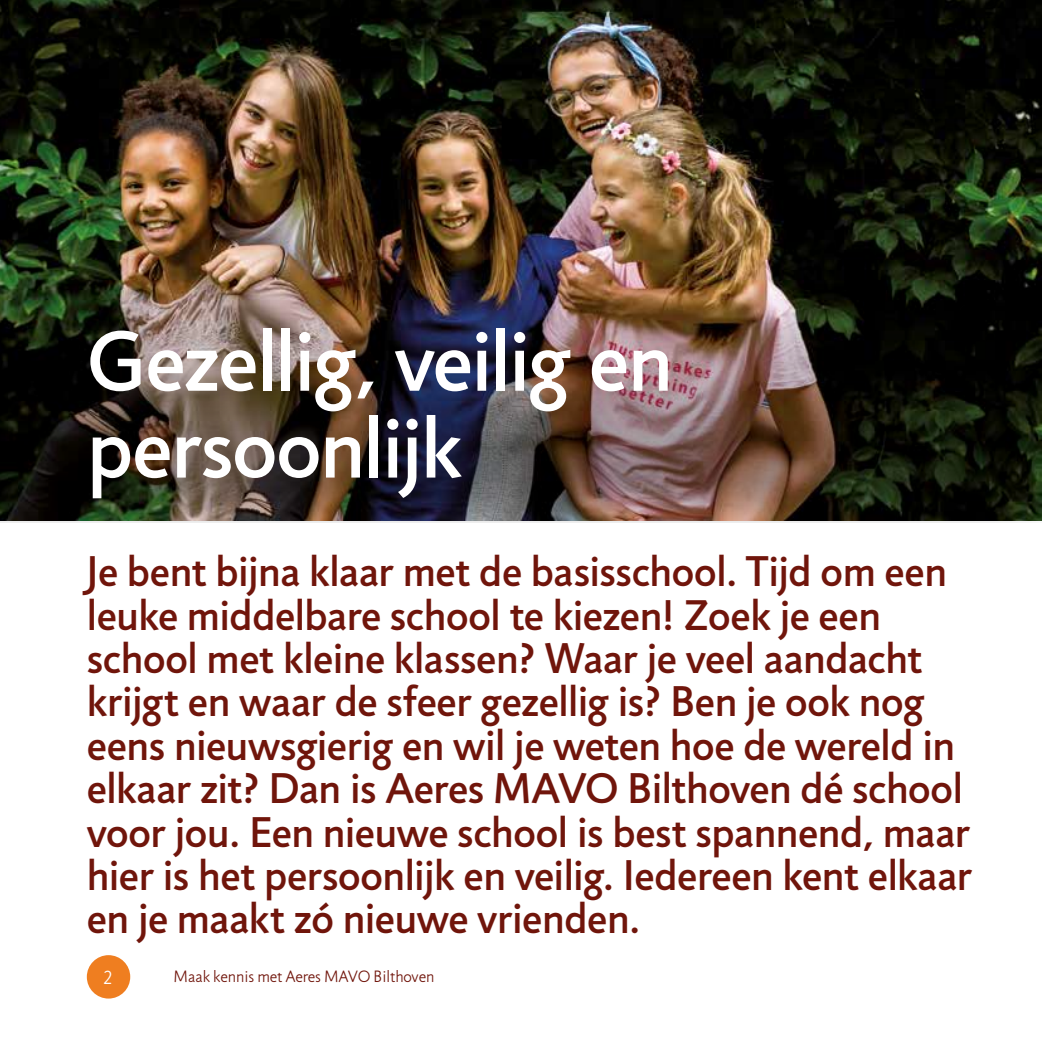
<style>
.page{position:relative;width:1042px;height:1042px;background:#fff}
.page>*{position:absolute;margin:0;border:0;box-sizing:border-box;transform-origin:0 0}
.t1{font:500 86.8px/86.8px "Jigsaw";letter-spacing:-.02em;color:#fff}
.t2{font:500 43.4px/43.4px "Jigsaw";letter-spacing:-.01em;color:#70150b}
.t3{font:300 19.25px "Jigsaw";color:#fff}
.t4{font:300 16.62px "Jigsaw";color:#70150b}
</style>
<div class="page">
<div style="left:87px;top:955px;width:43px;height:43px;background:#ef7e20;border-radius:50%"></div>
<img style="left:0;top:0;width:1042px;height:282px">
<img style="left:0;top:282px;width:1042px;height:241px">
<h1 class="t1" style="left:87px;top:318px;width:587px">Gezellig, veilig en persoonlijk</h1>
<p class="t2" style="left:87px;top:549px;width:887px">Je bent bijna klaar met de basisschool. Tijd om een leuke middelbare school te kiezen! Zoek je een school met kleine klassen? Waar je veel aandacht krijgt en waar de sfeer gezellig is? Ben je ook nog eens nieuwsgierig en wil je weten hoe de wereld in elkaar zit? Dan is Aeres MAVO Bilthoven dé school voor jou. Een nieuwe school is best spannend, maar hier is het persoonlijk en veilig. Iedereen kent elkaar en je maakt zó nieuwe vrienden.</p>
<p class="t3" style="left:104px;top:966px;width:10px">2</p>
<p class="t4" style="left:174px;top:967px;width:262px">Maak kennis met Aeres MAVO Bilthoven</p>
</div>
